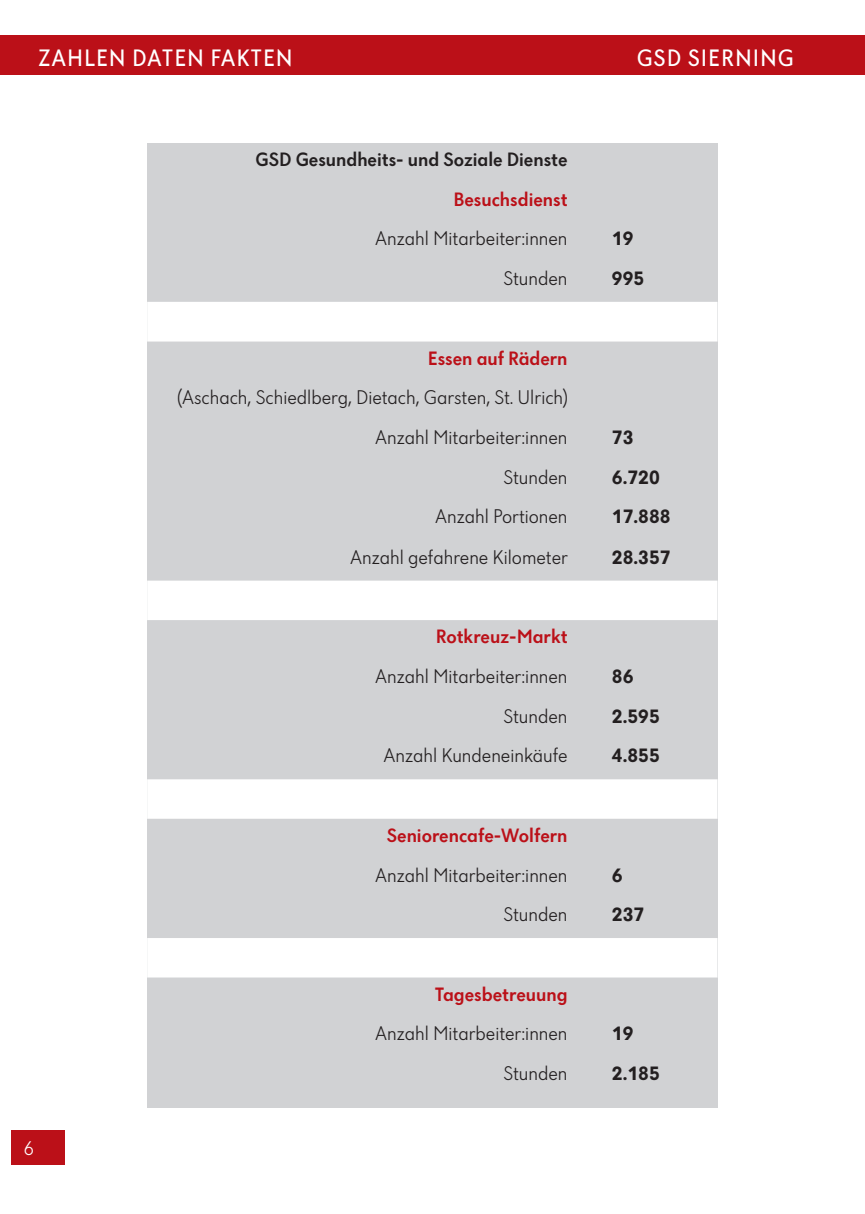
<style>
.page{position:relative;width:865px;height:1214px;background:#fff}
.page>*{position:absolute;margin:0;border:0;box-sizing:border-box;transform-origin:0 0}
.t1{font:24px "Dunant";letter-spacing:.035em;color:#fff}
.t2{font:300 20px/39.6px "Dunant";color:#231f20;text-align:right}
.t3{font:500 20px "Dunant";color:#bb1018}
.t4{font:700 20px "Dunant";color:#231f20}
.t5{font:500 20px "Dunant";color:#231f20}
.t6{font:300 20px "Dunant";color:#fff}
</style>
<div class="page">
<div style="left:11px;top:1130px;width:54px;height:34px;background:#bb1018"></div>
<div style="left:0;top:35px;width:865px;height:40px;background:#bb1018"></div>
<div style="left:147px;top:143px;width:570px;height:964px;background:#d1d2d4"></div>
<div style="left:147px;top:302px;width:570px;height:40px;background:#fff"></div>
<svg style="left:147px;top:580px;width:570px;height:398px"></svg>
<p class="t1" style="left:39px;top:44px;width:256px">ZAHLEN DATEN FAKTEN</p>
<p class="t1" style="left:636px;top:44px;width:159px">GSD SIERNING</p>
<p class="t5" style="left:255px;top:148px;width:313px">GSD Gesundheits- und Soziale Dienste</p>
<p class="t3" style="left:453px;top:188px;width:116px">Besuchsdienst</p>
<p class="t2" style="left:375px;top:219px;width:194px">Anzahl Mitarbeiter:innen</p>
<p class="t4" style="left:612px;top:227px;width:23px">19</p>
<p class="t2" style="left:503px;top:259px;width:65px">Stunden</p>
<p class="t4" style="left:612px;top:267px;width:34px">995</p>
<p class="t3" style="left:428px;top:346px;width:141px">Essen auf Rädern</p>
<p class="t2" style="left:177px;top:378px;width:391px">(Aschach, Schiedlberg, Dietach, Garsten, St. Ulrich)<br>Anzahl Mitarbeiter:innen</p>
<p class="t4" style="left:612px;top:426px;width:23px">73</p>
<p class="t2" style="left:503px;top:457px;width:65px">Stunden</p>
<p class="t4" style="left:612px;top:465px;width:49px">6.720</p>
<p class="t2" style="left:435px;top:497px;width:134px">Anzahl Portionen</p>
<p class="t4" style="left:612px;top:505px;width:60px">17.888</p>
<p class="t2" style="left:350px;top:537px;width:219px">Anzahl gefahrene Kilometer</p>
<p class="t4" style="left:612px;top:545px;width:60px">28.357</p>
<p class="t3" style="left:436px;top:625px;width:133px">Rotkreuz-Markt</p>
<p class="t2" style="left:375px;top:656px;width:194px">Anzahl Mitarbeiter:innen</p>
<p class="t4" style="left:612px;top:664px;width:23px">86</p>
<p class="t2" style="left:503px;top:696px;width:65px">Stunden</p>
<p class="t4" style="left:612px;top:704px;width:49px">2.595</p>
<p class="t2" style="left:383px;top:736px;width:185px">Anzahl Kundeneinkäufe</p>
<p class="t4" style="left:612px;top:744px;width:49px">4.855</p>
<p class="t3" style="left:387px;top:823px;width:182px">Seniorencafe-Wolfern</p>
<p class="t2" style="left:375px;top:855px;width:194px">Anzahl Mitarbeiter:innen</p>
<p class="t4" style="left:612px;top:863px;width:12px">6</p>
<p class="t2" style="left:503px;top:894px;width:65px">Stunden</p>
<p class="t4" style="left:612px;top:903px;width:34px">237</p>
<p class="t6" style="left:24px;top:1137px;width:12px">6</p>
<p class="t3" style="left:435px;top:982px;width:134px">Tagesbetreuung</p>
<p class="t2" style="left:375px;top:1013px;width:194px">Anzahl Mitarbeiter:innen</p>
<p class="t4" style="left:612px;top:1022px;width:23px">19</p>
<p class="t2" style="left:503px;top:1053px;width:65px">Stunden</p>
<p class="t4" style="left:612px;top:1061px;width:49px">2.185</p>
</div>
